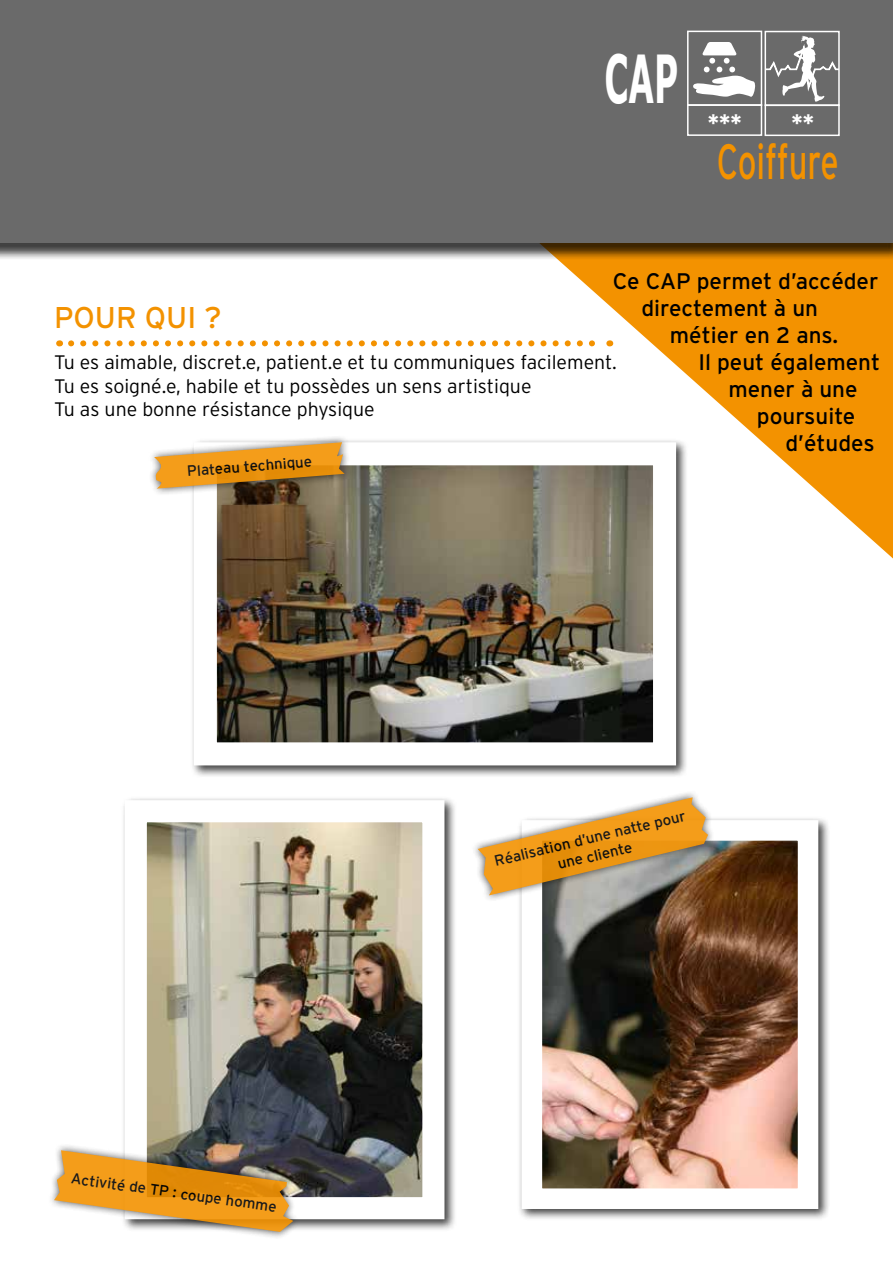
<style>
.page{position:relative;width:893px;height:1263px;background:#fff}
.page>*{position:absolute;margin:0;border:0;box-sizing:border-box;transform-origin:0 0}
.t1{font:700 66px "Verdana";color:#fff;scale:.5 1}
.t2{font:49.5px "Interstate";letter-spacing:-.005em;color:#f39200;scale:.67 1}
.t3{font:30px "Interstate";color:#f39200}
.t4{font:22.5px "Interstate";color:#000}
.t5{font:700 22.5px "Interstate";color:#fff}
.t6{font:300 19.5px/23.4px "Interstate";color:#000}
.t7{font:15px/18.1px "Interstate";color:#000;text-align:center}
</style>
<div class="page">
<div style="left:190px;top:438px;width:498px;height:340px;background:#000;opacity:.75"></div>
<img style="left:218px;top:466px;width:434px;height:275px">
<div style="left:518px;top:816px;width:313px;height:405px;background:#000;opacity:.75"></div>
<img style="left:544px;top:842px;width:252px;height:345px">
<div style="left:121px;top:796px;width:336px;height:435px;background:#000;opacity:.75"></div>
<img style="left:148px;top:823px;width:273px;height:373px">
<svg style="left:526px;top:261px;width:367px;height:297px"></svg>
<svg style="left:71px;top:340px;width:532px;height:6px"></svg>
<div style="left:0;top:0;width:893px;height:261px;background:#000;opacity:.75"></div>
<div style="left:0;top:0;width:893px;height:242px;background:#6a6a6a"></div>
<div style="left:765px;top:31px;width:75px;height:75px;border:2px solid #fff"></div>
<div style="left:765px;top:104px;width:75px;height:32px;border:2px solid #fff"></div>
<div style="left:687px;top:31px;width:75px;height:75px;border:2px solid #fff"></div>
<div style="left:687px;top:104px;width:75px;height:32px;border:2px solid #fff"></div>
<svg style="left:693px;top:42px;width:62px;height:55px"></svg>
<div style="left:47px;top:1142px;width:253px;height:98px;background:#000;opacity:.75"></div>
<svg style="left:54px;top:1150px;width:239px;height:82px;background:#cf9b4e"></svg>
<div style="left:470px;top:790px;width:245px;height:113px;background:#000;opacity:.75"></div>
<svg style="left:478px;top:797px;width:230px;height:98px"></svg>
<div style="left:147px;top:434px;width:205px;height:62px;background:#000;opacity:.75"></div>
<svg style="left:154px;top:442px;width:191px;height:47px;background:#d69b43"></svg>
<svg style="left:765px;top:36px;width:74px;height:66px"></svg>
<h1 class="t1" style="left:605px;top:33px;width:149px">CAP</h1>
<p class="t5" style="left:708px;top:109px;width:35px">***</p>
<p class="t5" style="left:792px;top:109px;width:24px">**</p>
<h2 class="t2" style="left:717px;top:132px;width:184px">Coiffure</h2>
<p class="t4" style="left:613px;top:268px;width:267px">Ce CAP permet d’accéder</p>
<p class="t4" style="left:641px;top:295px;width:178px">directement à un</p>
<p class="t4" style="left:670px;top:322px;width:170px">métier en 2 ans.</p>
<p class="t4" style="left:698px;top:349px;width:183px">Il peut également</p>
<p class="t4" style="left:728px;top:376px;width:131px">mener à une</p>
<p class="t4" style="left:757px;top:403px;width:100px">poursuite</p>
<p class="t4" style="left:785px;top:430px;width:91px">d’études</p>
<h3 class="t3" style="left:54px;top:299px;width:169px">Pour qui ?</h3>
<p class="t6" style="left:54px;top:351px;width:564px">Tu es aimable, discret.e, patient.e et tu communiques facilement.<br>Tu es soigné.e, habile et tu possèdes un sens artistique<br>Tu as une bonne résistance physique</p>
<p class="t7" style="left:186px;top:462px;width:127px;rotate:-5deg">Plateau technique</p>
<p class="t7" style="left:73px;top:1169px;width:209px;rotate:8deg">Activité de TP : coupe homme</p>
<p class="t7" style="left:493px;top:853px;width:202px;rotate:-14deg">Réalisation d’une natte pour une cliente</p>
</div>
